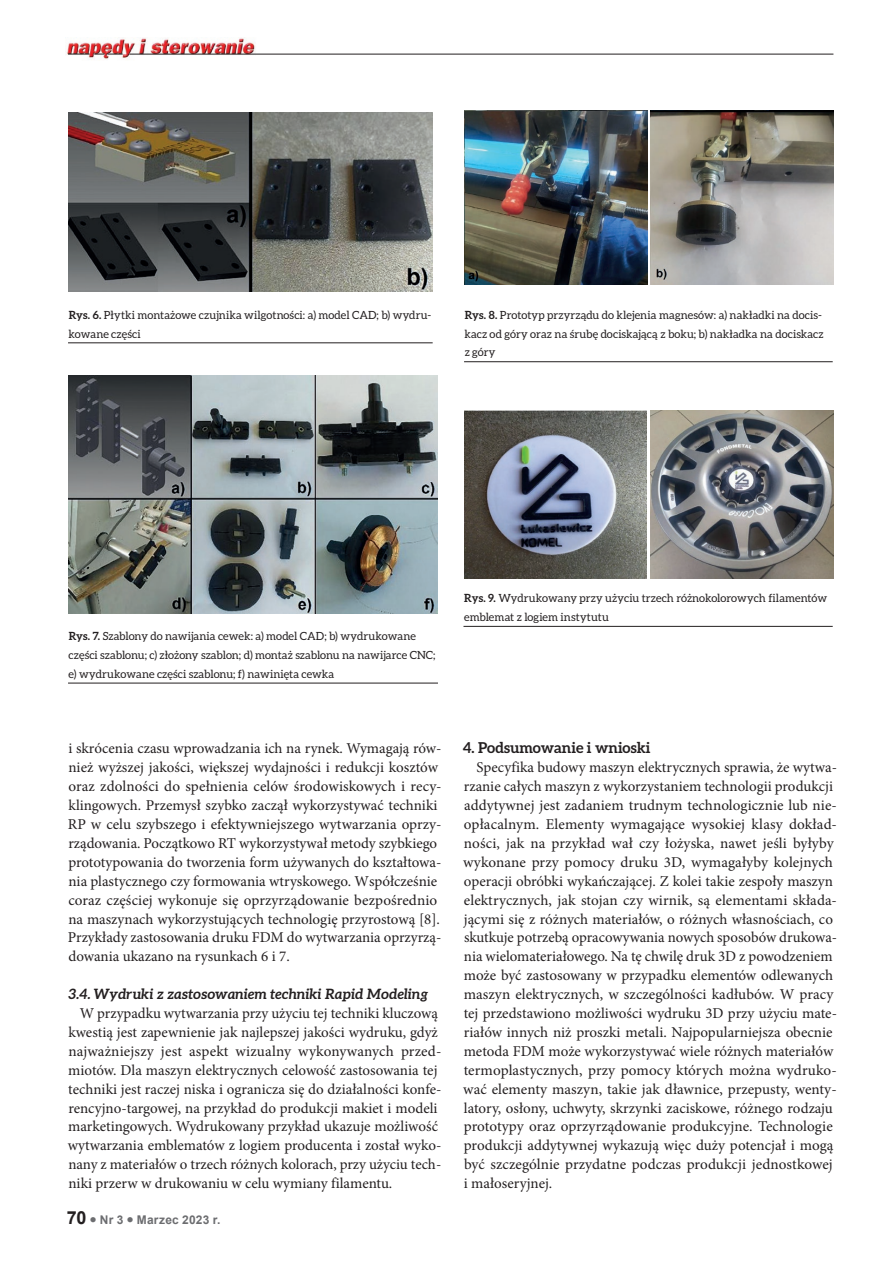
<style>
.page{position:relative;width:893px;height:1263px;background:#fff}
.page>*{position:absolute;margin:0;border:0;box-sizing:border-box;transform-origin:0 0}
.t1{font:15px/18.9px "Minion Pro";color:#231f20}
.t2{font:700 15px "Aleo";letter-spacing:.005em;color:#231f20}
.t3{font:italic 700 14.25px "Aleo";letter-spacing:.005em;color:#231f20}
.t4{font:700 12px "Arial";letter-spacing:.02em;color:#6c6d70}
.t5{font:11.25px/18.9px "Aleo";letter-spacing:.005em;color:#231f20}
.s1{font-weight:700}
.s2{font-size:18px;color:#231f20}
</style>
<div class="page">
<img style="left:66px;top:38px;width:191px;height:21px">
<hr style="left:129px;top:54px;width:704px;height:1px;background:#231f20">
<svg style="left:68px;top:54px;width:55px;height:1px"></svg>
<hr style="left:68px;top:343px;width:365px;height:1px;background:#231f20">
<hr style="left:68px;top:683px;width:370px;height:1px;background:#231f20">
<hr style="left:464px;top:361px;width:369px;height:1px;background:#231f20">
<hr style="left:463px;top:626px;width:370px;height:1px;background:#231f20">
<img style="left:68px;top:112px;width:365px;height:180px">
<img style="left:68px;top:375px;width:370px;height:238px">
<img style="left:464px;top:111px;width:183px;height:173px">
<img style="left:650px;top:111px;width:183px;height:173px">
<img style="left:464px;top:410px;width:183px;height:169px">
<img style="left:651px;top:410px;width:182px;height:169px">
<p class="t5" style="left:68px;top:305px;width:364px"><span class="s1">Rys. 6.</span> Płytki montażowe czujnika wilgotności: a) model CAD; b) wydru&shy;kowane części</p>
<p class="t5" style="left:464px;top:305px;width:361px"><span class="s1">Rys. 8.</span> Prototyp przyrządu do klejenia magnesów: a) nakładki na docis&shy;kacz od góry oraz na śrubę dociskającą z boku; b) nakładka na dociskacz z góry</p>
<p class="t5" style="left:69px;top:626px;width:368px"><span class="s1">Rys. 7.</span> Szablony do nawijania cewek: a) model CAD; b) wydrukowane części szablonu; c) złożony szablon; d) montaż szablonu na nawijarce CNC; e) wydrukowane części szablonu; f) nawinięta cewka</p>
<p class="t5" style="left:464px;top:589px;width:364px"><span class="s1">Rys. 9.</span> Wydrukowany przy użyciu trzech różnokolorowych filamentów emblemat z logiem instytutu</p>
<p class="t1" style="left:68px;top:739px;width:375px">i skrócenia czasu wprowadzania ich na rynek. Wymagają rów&shy;nież wyższej jakości, większej wydajności i redukcji kosztów oraz zdolności do spełnienia celów środowiskowych i recy&shy;klingowych. Przemysł szybko zaczął wykorzystywać techniki RP w celu szybszego i efektywniejszego wytwarzania oprzy&shy;rządowania. Początkowo RT wykorzystywał metody szybkiego prototypowania do tworzenia form używanych do kształtowa&shy;nia plastycznego czy formowania wtryskowego. Współcześnie coraz częściej wykonuje się oprzyrządowanie bezpośrednio na maszynach wykorzystujących technologię przyrostową [8].<br>Przykłady zastosowania druku FDM do wytwarzania oprzyrzą&shy;dowania ukazano na rysunkach 6 i 7.</p>
<p class="t3" style="left:68px;top:986px;width:362px">3.4. Wydruki z zastosowaniem techniki Rapid Modeling</p>
<p class="t1" style="left:68px;top:1004px;width:375px;text-indent:12px">W przypadku wytwarzania przy użyciu tej techniki kluczową kwestią jest zapewnienie jak najlepszej jakości wydruku, gdyż najważniejszy jest aspekt wizualny wykonywanych przed&shy;miotów. Dla maszyn elektrycznych celowość zastosowania tej techniki jest raczej niska i ogranicza się do działalności konfe&shy;rencyjno-targowej, na przykład do produkcji makiet i modeli marketingowych. Wydrukowany przykład ukazuje możliwość wytwarzania emblematów z logiem producenta i został wyko&shy;nany z materiałów o trzech różnych kolorach, przy użyciu tech&shy;niki przerw w drukowaniu w celu wymiany filamentu.</p>
<p class="t4" style="left:67px;top:1211px;width:155px"><span class="s2">70</span> ● Nr 3 ● Marzec 2023 r.</p>
<p class="t2" style="left:463px;top:739px;width:189px">4. Podsumowanie i wnioski</p>
<p class="t1" style="left:463px;top:758px;width:375px;text-indent:13px">Specyfika budowy maszyn elektrycznych sprawia, że wytwa&shy;rzanie całych maszyn z wykorzystaniem technologii produkcji addytywnej jest zadaniem trudnym technologicznie lub nie&shy;opłacalnym. Elementy wymagające wysokiej klasy dokład&shy;ności, jak na przykład wał czy łożyska, nawet jeśli byłyby wykonane przy pomocy druku 3D, wymagałyby kolejnych operacji obróbki wykańczającej. Z kolei takie zespoły maszyn elektrycznych, jak stojan czy wirnik, są elementami składa&shy;jącymi się z różnych materiałów, o różnych własnościach, co skutkuje potrzebą opracowywania nowych sposobów drukowa&shy;nia wielomateriałowego. Na tę chwilę druk 3D z powodzeniem może być zastosowany w przypadku elementów odlewanych maszyn elektrycznych, w szczególności kadłubów. W pracy tej przedstawiono możliwości wydruku 3D przy użyciu mate&shy;riałów innych niż proszki metali. Najpopularniejsza obecnie metoda FDM może wykorzystywać wiele różnych materiałów termoplastycznych, przy pomocy których można wydruko&shy;wać elementy maszyn, takie jak dławnice, przepusty, wenty&shy;latory, osłony, uchwyty, skrzynki zaciskowe, różnego rodzaju prototypy oraz oprzyrządowanie produkcyjne. Technologie produkcji addytywnej wykazują więc duży potencjał i mogą być szczególnie przydatne podczas produkcji jednostkowej i małoseryjnej.</p>
</div>
